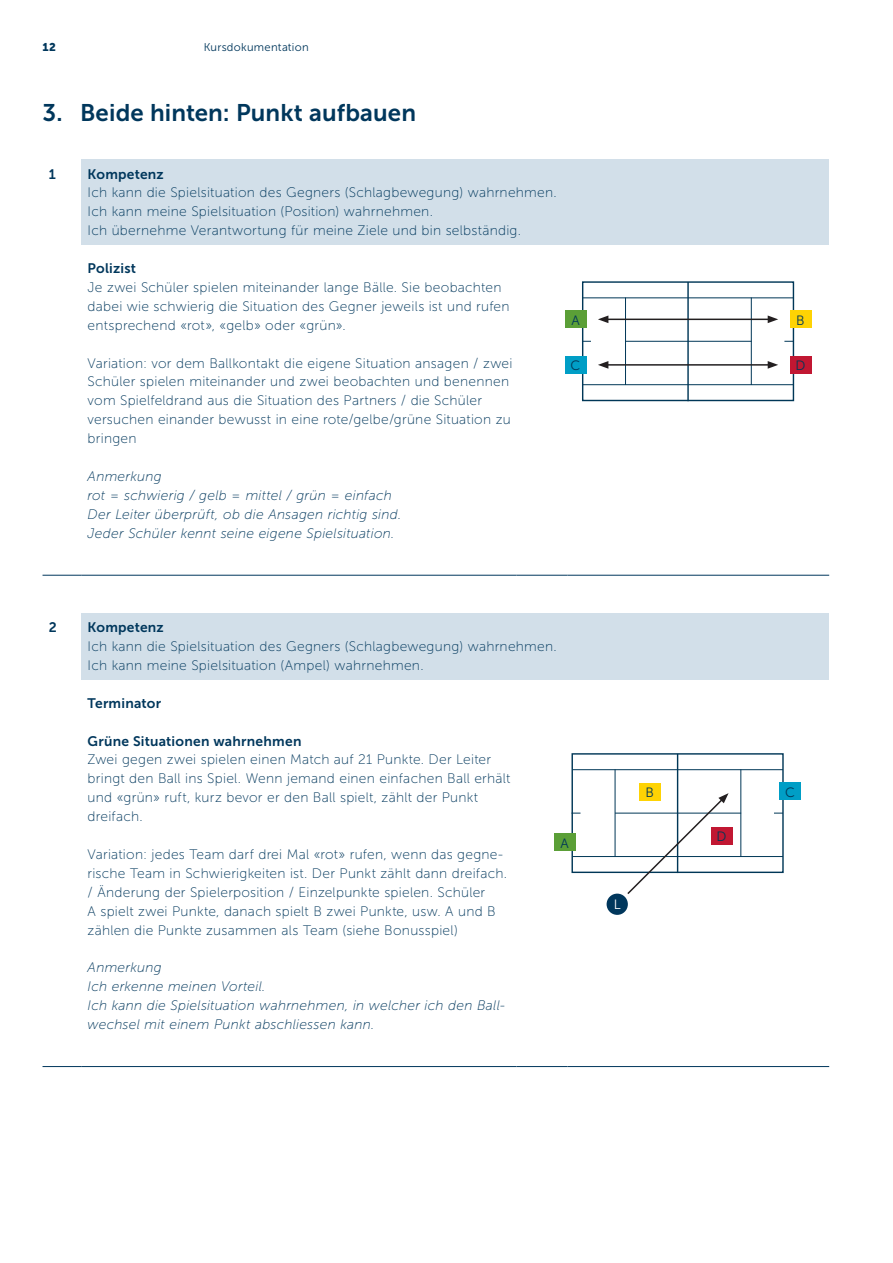
<style>
.page{position:relative;width:893px;height:1263px;background:#fff}
.page>*{position:absolute;margin:0;border:0;box-sizing:border-box;transform-origin:0 0}
.Lead{font:24px "Museo Sans 700";letter-spacing:.005em;color:#00375c}
.Lauftext{font:13.8px/18.9px "Museo Sans 100";letter-spacing:.02em;color:#00375c}
.Lauftext-2{font:italic 13.8px/18.9px "Museo Sans 100";letter-spacing:.015em;color:#00375c}
.ZwischentitelOhneNum{font:13.8px "Museo Sans 700";letter-spacing:.015em;color:#00375c}
.ZwischentitelMitNumm{font:13.8px "Museo Sans 700";color:#00375c}
.Rubrikentitel{font:13.5px "Museo Sans 300";color:#003757}
.Rubrikentitel-2{font:13.5px "Museo Sans 300";color:#fff}
.t1{font:11.25px "Museo Sans 300";letter-spacing:.025em;color:#00375c}
.t2{font:11.25px "Museo Sans 900";color:#00375c}
</style>
<div class="page">
<div style="left:81px;top:159px;width:748px;height:86px;background:#d2dfe9"></div>
<hr style="left:81px;top:575px;width:435px;height:1px;background:#00375c">
<hr style="left:516px;top:575px;width:51px;height:1px;background:#00375c">
<hr style="left:567px;top:575px;width:262px;height:1px;background:#00375c">
<hr style="left:43px;top:575px;width:38px;height:1px;background:#00375c">
<div style="left:582px;top:281px;width:212px;height:120px;border:1px solid #003757"></div>
<hr style="left:687px;top:282px;width:2px;height:119px;background:#003757">
<hr style="left:625px;top:341px;width:127px;height:1px;background:#003757">
<hr style="left:583px;top:384px;width:210px;height:1px;background:#003757">
<hr style="left:583px;top:298px;width:210px;height:1px;background:#003757">
<hr style="left:625px;top:298px;width:1px;height:87px;background:#003757">
<hr style="left:751px;top:298px;width:1px;height:87px;background:#003757">
<hr style="left:606px;top:364px;width:164px;height:2px;background:#231f20">
<svg style="left:768px;top:361px;width:10px;height:8px"></svg>
<svg style="left:598px;top:361px;width:10px;height:8px"></svg>
<hr style="left:606px;top:319px;width:164px;height:1px;background:#231f20">
<svg style="left:768px;top:315px;width:10px;height:8px"></svg>
<svg style="left:598px;top:315px;width:10px;height:8px"></svg>
<div style="left:565px;top:311px;width:21px;height:17px;background:#5b9f37"></div>
<div style="left:565px;top:356px;width:21px;height:17px;background:#009ec6"></div>
<div style="left:790px;top:311px;width:21px;height:17px;background:#fed304"></div>
<div style="left:790px;top:356px;width:21px;height:17px;background:#c11732"></div>
<div style="left:81px;top:613px;width:748px;height:66px;background:#d2dfe9"></div>
<hr style="left:81px;top:1066px;width:435px;height:1px;background:#00375c">
<hr style="left:516px;top:1066px;width:51px;height:1px;background:#00375c">
<hr style="left:567px;top:1066px;width:262px;height:1px;background:#00375c">
<hr style="left:43px;top:1066px;width:38px;height:1px;background:#00375c">
<div style="left:571px;top:753px;width:213px;height:120px;border:1px solid #003757"></div>
<hr style="left:677px;top:754px;width:1px;height:119px;background:#003757">
<hr style="left:615px;top:813px;width:126px;height:1px;background:#003757">
<hr style="left:572px;top:856px;width:211px;height:1px;background:#003757">
<hr style="left:572px;top:769px;width:211px;height:1px;background:#003757">
<hr style="left:615px;top:769px;width:1px;height:88px;background:#003757">
<hr style="left:740px;top:769px;width:1px;height:88px;background:#003757">
<div style="left:554px;top:834px;width:21px;height:17px;background:#5b9f37"></div>
<div style="left:779px;top:783px;width:22px;height:17px;background:#009ec6"></div>
<div style="left:639px;top:783px;width:21px;height:17px;background:#fed304"></div>
<div style="left:711px;top:827px;width:21px;height:17px;background:#c11732"></div>
<div style="left:607px;top:894px;width:21px;height:21px;background:#00375c;border-radius:50%"></div>
<div style="left:609px;top:897px;width:16px;height:13px;background:#00375c"></div>
<svg style="left:626px;top:793px;width:103px;height:101px"></svg>
<p class="t2" style="left:43px;top:41px;width:15px">12</p>
<p class="t1" style="left:204px;top:41px;width:107px">Kursdokumentation</p>
<p class="Lead" style="left:43px;top:99px;width:375px">3. Beide hinten: Punkt aufbauen</p>
<p class="ZwischentitelMitNumm" style="left:49px;top:166px;width:9px">1</p>
<p class="ZwischentitelOhneNum" style="left:88px;top:166px;width:78px">Kompetenz</p>
<p class="Lauftext" style="left:88px;top:183px;width:471px">Ich kann die Spielsituation des Gegners (Schlagbewegung) wahrnehmen.</p>
<p class="Lauftext" style="left:88px;top:202px;width:347px">Ich kann meine Spielsituation (Position) wahrnehmen.</p>
<p class="Lauftext" style="left:88px;top:221px;width:435px">Ich übernehme Verantwortung für meine Ziele und bin selbständig.</p>
<p class="ZwischentitelOhneNum" style="left:88px;top:261px;width:50px">Polizist</p>
<p class="Lauftext" style="left:88px;top:278px;width:424px">Je zwei Schüler spielen miteinander lange Bälle. Sie beobachten dabei wie schwierig die Situation des Gegner jeweils ist und rufen entsprechend «rot», «gelb» oder «grün».</p>
<p class="Lauftext" style="left:88px;top:353px;width:426px">Variation: vor dem Ballkontakt die eigene Situation ansagen / zwei Schüler spielen miteinander und zwei beobachten und benennen vom Spielfeldrand aus die Situation des Partners / die Schüler versuchen einander bewusst in eine rote/gelbe/grüne Situation zu bringen</p>
<p class="Lauftext-2" style="left:88px;top:467px;width:76px">Anmerkung</p>
<p class="Lauftext-2" style="left:88px;top:486px;width:306px">rot = schwierig / gelb = mittel / grün = einfach</p>
<p class="Lauftext-2" style="left:88px;top:505px;width:315px">Der Leiter überprüft, ob die Ansagen richtig sind.</p>
<p class="Lauftext-2" style="left:88px;top:524px;width:308px">Jeder Schüler kennt seine eigene Spielsituation.</p>
<p class="Rubrikentitel" style="left:571px;top:313px;width:10px">A</p>
<p class="Rubrikentitel" style="left:570px;top:358px;width:11px">C</p>
<p class="ZwischentitelMitNumm" style="left:49px;top:620px;width:10px">2</p>
<p class="ZwischentitelOhneNum" style="left:88px;top:620px;width:78px">Kompetenz</p>
<p class="Lauftext" style="left:88px;top:637px;width:471px">Ich kann die Spielsituation des Gegners (Schlagbewegung) wahrnehmen.</p>
<p class="Lauftext" style="left:88px;top:656px;width:338px">Ich kann meine Spielsituation (Ampel) wahrnehmen.</p>
<p class="ZwischentitelOhneNum" style="left:88px;top:695px;width:75px">Terminator</p>
<p class="ZwischentitelOhneNum" style="left:88px;top:733px;width:215px">Grüne Situationen wahrnehmen</p>
<p class="Lauftext" style="left:88px;top:750px;width:424px">Zwei gegen zwei spielen einen Match auf 21 Punkte. Der Leiter bringt den Ball ins Spiel. Wenn jemand einen einfachen Ball erhält und «grün» ruft, kurz bevor er den Ball spielt, zählt der Punkt dreifach.</p>
<p class="Lauftext" style="left:88px;top:845px;width:421px">Variation: jedes Team darf drei Mal «rot» rufen, wenn das gegne&shy;rische Team in Schwierigkeiten ist. Der Punkt zählt dann dreifach. / Änderung der Spielerposition / Einzelpunkte spielen. Schüler<br>A spielt zwei Punkte, danach spielt B zwei Punkte, usw. A und B zählen die Punkte zusammen als Team (siehe Bonusspiel)</p>
<p class="Lauftext-2" style="left:88px;top:958px;width:76px">Anmerkung</p>
<p class="Lauftext-2" style="left:88px;top:977px;width:179px">Ich erkenne meinen Vorteil.</p>
<p class="Lauftext-2" style="left:88px;top:996px;width:419px">Ich kann die Spielsituation wahrnehmen, in welcher ich den Ball&shy;wechsel mit einem Punkt abschliessen kann.</p>
<p class="Rubrikentitel" style="left:561px;top:836px;width:10px">A</p>
<p class="Rubrikentitel" style="left:796px;top:313px;width:10px">B</p>
<p class="Rubrikentitel" style="left:796px;top:358px;width:11px">D</p>
<p class="Rubrikentitel-2" style="left:614px;top:897px;width:8px">L</p>
<p class="Rubrikentitel" style="left:645px;top:785px;width:10px">B</p>
<p class="Rubrikentitel" style="left:785px;top:785px;width:11px">C</p>
<p class="Rubrikentitel" style="left:717px;top:829px;width:11px">D</p>
</div>
